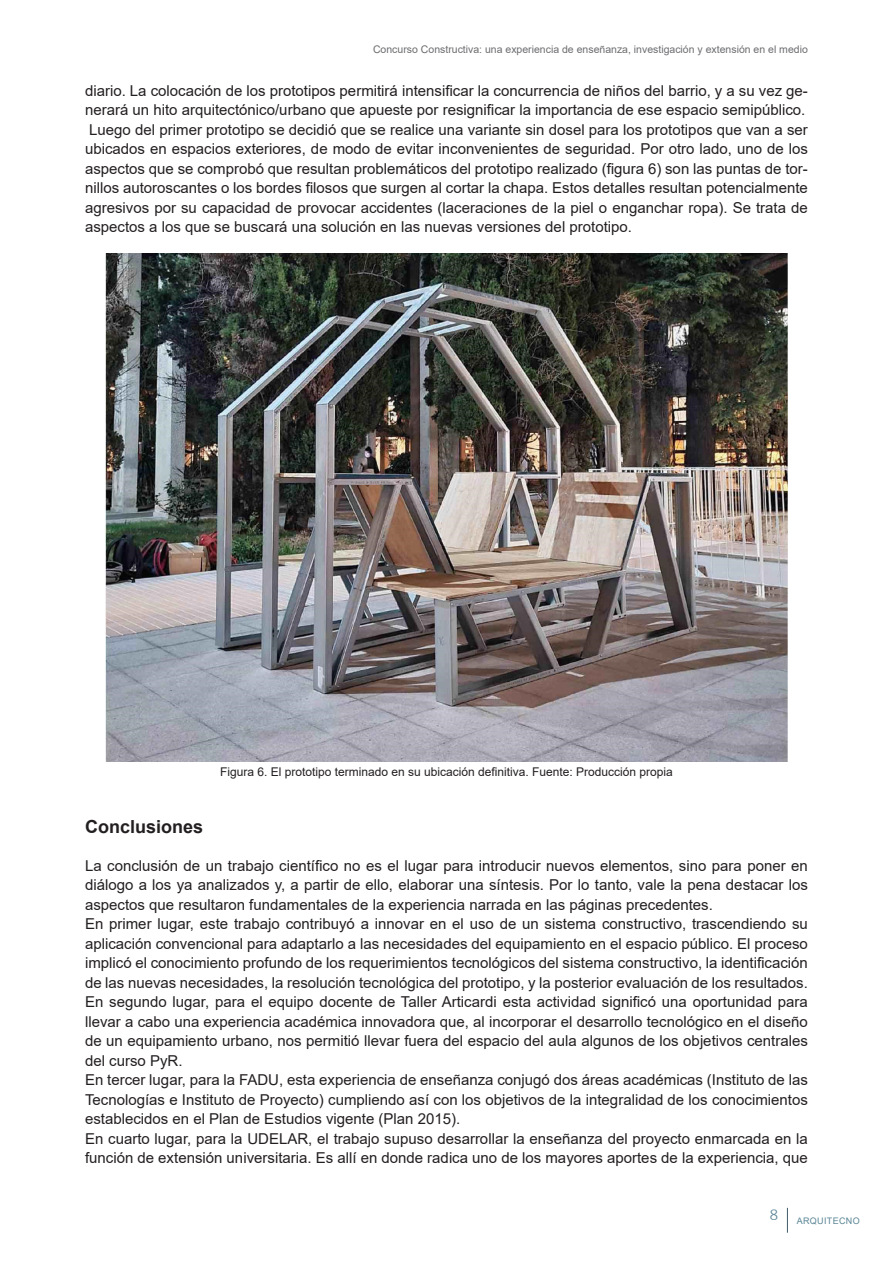
<style>
.page{position:relative;width:893px;height:1263px;background:#fff}
.page>*{position:absolute;margin:0;border:0;box-sizing:border-box;transform-origin:0 0}
.titulo_1-contenido{font:700 18px "Arial";color:#231f20}
.texto{font:15px/19.5px "Arial";color:#231f20;text-align:justify}
.epigrafe{font:12px "Arial";color:#231f20}
.t1{font:10.5px "Arial";color:#6c6d70}
.t2{font:9px "Arial";letter-spacing:.035em;color:#5a8595}
</style>
<div class="page">
<svg style="left:787px;top:1208px;width:1px;height:25px"></svg>
<img style="left:106px;top:253px;width:681px;height:508px">
<p class="t1" style="left:373px;top:42px;width:436px">Concurso Constructiva: una experiencia de enseñanza, investigación y extensión en el medio</p>
<p class="texto" style="left:85px;top:81px;width:724px">diario. La colocación de los prototipos permitirá intensificar la concurrencia de niños del barrio, y a su vez ge&shy;nerará un hito arquitectónico/urbano que apueste por resignificar la importancia de ese espacio semipúblico.</p>
<p class="texto" style="left:85px;top:120px;width:724px">Luego del primer prototipo se decidió que se realice una variante sin dosel para los prototipos que van a ser ubicados en espacios exteriores, de modo de evitar inconvenientes de seguridad. Por otro lado, uno de los aspectos que se comprobó que resultan problemáticos del prototipo realizado (figura 6) son las puntas de tor&shy;nillos autoroscantes o los bordes filosos que surgen al cortar la chapa. Estos detalles resultan potencialmente agresivos por su capacidad de provocar accidentes (laceraciones de la piel o enganchar ropa). Se trata de aspectos a los que se buscará una solución en las nuevas versiones del prototipo.</p>
<p class="epigrafe" style="left:220px;top:763px;width:454px">Figura 6. El prototipo terminado en su ubicación definitiva. Fuente: Producción propia</p>
<p class="titulo_1-contenido" style="left:85px;top:814px;width:120px">Conclusiones</p>
<p class="texto" style="left:85px;top:855px;width:724px">La conclusión de un trabajo científico no es el lugar para introducir nuevos elementos, sino para poner en diálogo a los ya analizados y, a partir de ello, elaborar una síntesis. Por lo tanto, vale la pena destacar los aspectos que resultaron fundamentales de la experiencia narrada en las páginas precedentes.</p>
<p class="texto" style="left:85px;top:914px;width:724px">En primer lugar, este trabajo contribuyó a innovar en el uso de un sistema constructivo, trascendiendo su aplicación convencional para adaptarlo a las necesidades del equipamiento en el espacio público. El proceso implicó el conocimiento profundo de los requerimientos tecnológicos del sistema constructivo, la identificación de las nuevas necesidades, la resolución tecnológica del prototipo, y la posterior evaluación de los resultados.</p>
<p class="texto" style="left:85px;top:992px;width:724px">En segundo lugar, para el equipo docente de Taller Articardi esta actividad significó una oportunidad para llevar a cabo una experiencia académica innovadora que, al incorporar el desarrollo tecnológico en el diseño de un equipamiento urbano, nos permitió llevar fuera del espacio del aula algunos de los objetivos centrales del curso PyR.</p>
<p class="texto" style="left:85px;top:1070px;width:724px">En tercer lugar, para la FADU, esta experiencia de enseñanza conjugó dos áreas académicas (Instituto de las Tecnologías e Instituto de Proyecto) cumpliendo así con los objetivos de la integralidad de los conocimientos establecidos en el Plan de Estudios vigente (Plan 2015).</p>
<p class="texto" style="left:85px;top:1128px;width:724px">En cuarto lugar, para la UDELAR, el trabajo supuso desarrollar la enseñanza del proyecto enmarcada en la función de extensión universitaria. Es allí en donde radica uno de los mayores aportes de la experiencia, que</p>
<p class="t2" style="left:770px;top:1214px;width:91px"><sup>8</sup> ARQUITECNO</p>
</div>
